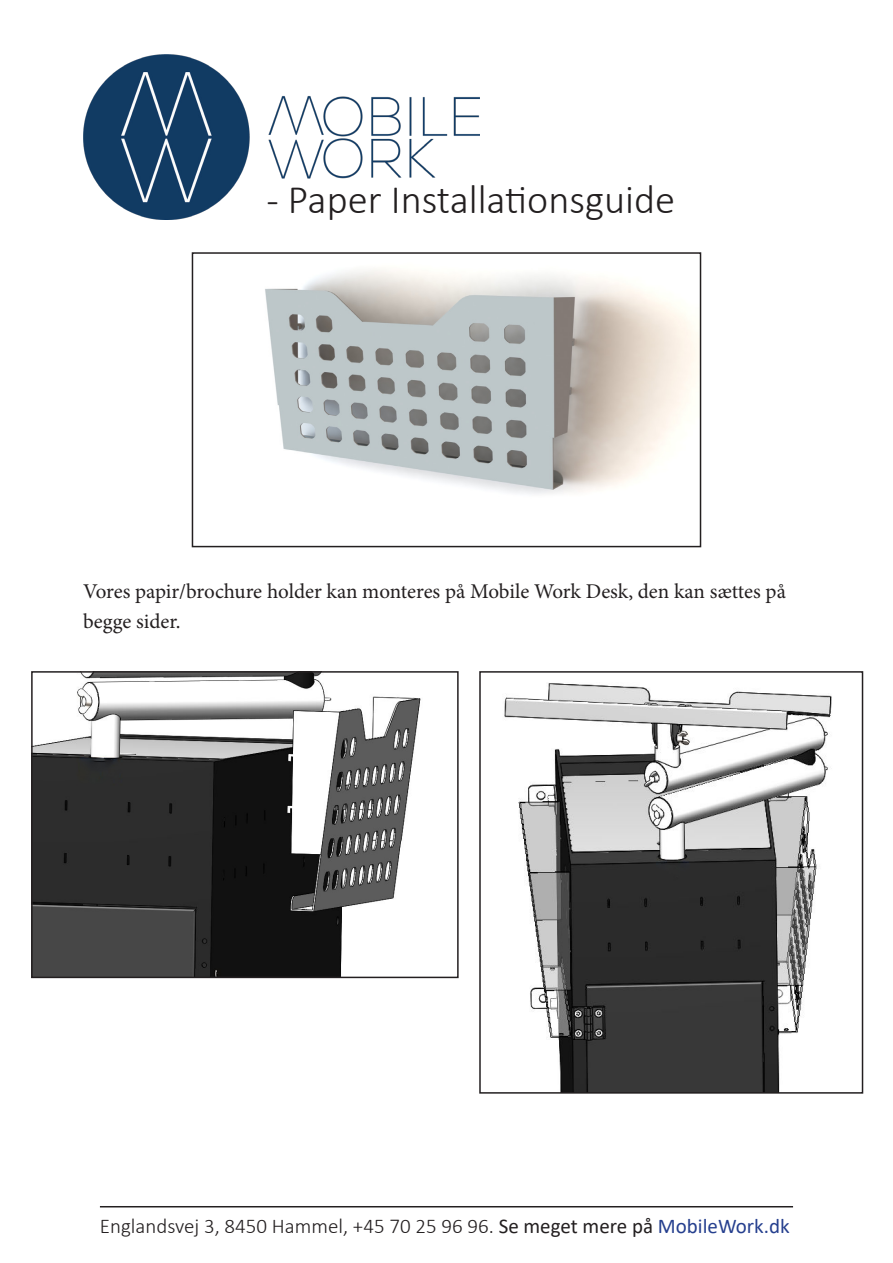
<style>
.page{position:relative;width:893px;height:1263px;background:#fff}
.page>*{position:absolute;margin:0;border:0;box-sizing:border-box;transform-origin:0 0}
.t1{font:300 40.5px "Calibri";color:#231f20}
.t2{font:21px/30px "Minion Pro";color:#231f20}
.t3{font:300 21px "Calibri";color:#231f20}
.s1{font-weight:400}
.s2{font-weight:400;color:#253f8e}
</style>
<div class="page">
<img style="left:83px;top:54px;width:397px;height:166px">
<hr style="left:100px;top:1206px;width:693px;height:1px;background:#231f20">
<img style="left:265px;top:269px;width:433px;height:225px">
<div style="left:192px;top:252px;width:509px;height:295px;border:2px solid #231f20"></div>
<img style="left:34px;top:674px;width:387px;height:301px">
<div style="left:31px;top:671px;width:428px;height:307px;border:2px solid #231f20"></div>
<img style="left:504px;top:683px;width:328px;height:408px">
<div style="left:479px;top:671px;width:384px;height:423px;border:2px solid #231f20"></div>
<p class="t1" style="left:266px;top:175px;width:410px">- Paper Installationsguide</p>
<p class="t2" style="left:83px;top:577px;width:704px">Vores papir/brochure holder kan monteres på Mobile Work Desk, den kan sættes på begge sider.</p>
<p class="t3" style="left:100px;top:1213px;width:691px">Englandsvej 3, 8450 Hammel, +45 70 25 96 96. <span class="s1">Se meget mere på</span> <span class="s2">MobileWork.dk</span></p>
</div>
